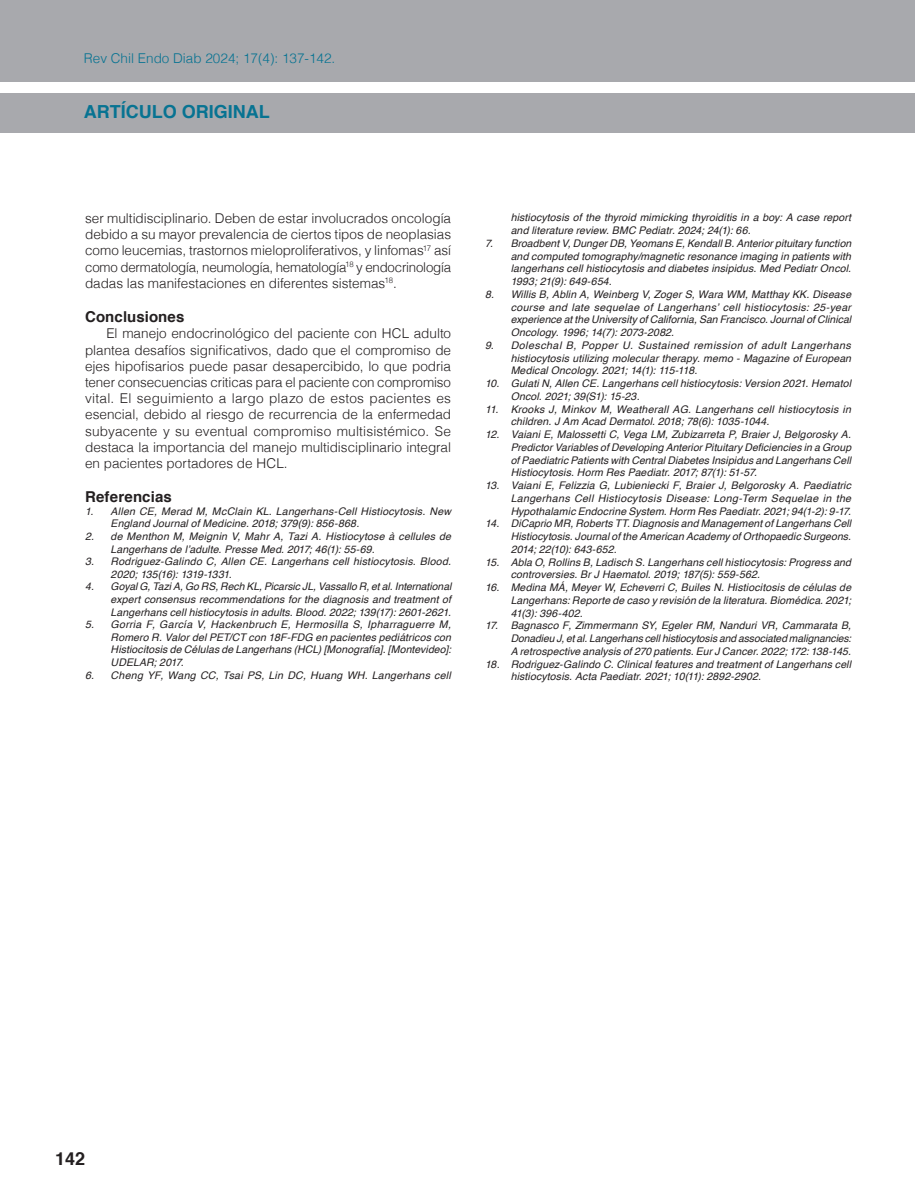
<style>
.page{position:relative;width:915px;height:1191px;background:#fff}
.page>*{position:absolute;margin:0;border:0;box-sizing:border-box;transform-origin:0 0}
.t1{font:700 18px "Helvetica";color:#077392}
.t2{font:700 18px "Helvetica";color:#231f20}
.Sub_titulos_1{font:700 15px "Helvetica";letter-spacing:.005em;color:#231f20}
.Texto{font:300 13.5px/16.2px "Helvetica";color:#231f20;text-align:justify}
.t3{font:300 13.5px "Helvetica";color:#077392}
.Bibliografia{font:italic 10.5px/12.8px "Helvetica";letter-spacing:.015em;color:#231f20;text-align:justify}
</style>
<div class="page">
<div style="left:0;top:0;width:914px;height:81px;background:#a8a9ad"></div>
<div style="left:0;top:93px;width:914px;height:40px;background:#a8a9ad"></div>
<p class="t3" style="left:84px;top:46px;width:253px">Rev Chil Endo Diab 2024; 17(4): 137-142.</p>
<h1 class="t1" style="left:84px;top:97px;width:187px">ARTÍCULO ORIGINAL</h1>
<p class="Texto" style="left:85px;top:209px;width:367px">ser multidisciplinario. Deben de estar involucrados oncología debido a su mayor prevalencia de ciertos tipos de neoplasias como leucemias, trastornos mieloproliferativos, y linfomas<sup>17</sup> así como dermatología, neumología, hematología<sup>18</sup> y endocrinología dadas las manifestaciones en diferentes sistemas<sup>18</sup>.</p>
<p class="Sub_titulos_1" style="left:85px;top:305px;width:101px">Conclusiones</p>
<p class="Texto" style="left:85px;top:324px;width:367px;text-indent:21px">El manejo endocrinológico del paciente con HCL adulto plantea desafíos significativos, dado que el compromiso de ejes hipofisarios puede pasar desapercibido, lo que podria tener consecuencias criticas para el paciente con compromiso vital. El seguimiento a largo plazo de estos pacientes es esencial, debido al riesgo de recurrencia de la enfermedad subyacente y su eventual compromiso multisistémico. Se destaca la importancia del manejo multidisciplinario integral en pacientes portadores de HCL.</p>
<p class="Sub_titulos_1" style="left:85px;top:485px;width:88px">Referencias</p>
<p class="Bibliografia" style="left:111px;top:505px;width:342px;text-indent:-26px">1. Allen CE, Merad M, McClain KL. Langerhans-Cell Histiocytosis. New<br>England Journal of Medicine. 2018; 379(9): 856-868.</p>
<p class="Bibliografia" style="left:111px;top:530px;width:342px;text-indent:-26px">2. de Menthon M, Meignin V, Mahr A, Tazi A. Histiocytose à cellules de<br>Langerhans de l’adulte. Presse Med. 2017; 46(1): 55-69.</p>
<p class="Bibliografia" style="left:111px;top:555px;width:342px;text-indent:-26px">3. Rodriguez-Galindo C, Allen CE. Langerhans cell histiocytosis. Blood.<br>2020; 135(16): 1319-1331.</p>
<p class="Bibliografia" style="left:111px;top:580px;width:342px;text-indent:-26px">4. Goyal G, Tazi A, Go RS, Rech KL, Picarsic JL, Vassallo R, et al. International expert consensus recommendations for the diagnosis and treatment of Langerhans cell histiocytosis in adults. Blood. 2022; 139(17): 2601-2621.</p>
<p class="Bibliografia" style="left:111px;top:618px;width:342px;text-indent:-26px">5. Gorria F, García V, Hackenbruch E, Hermosilla S, Ipharraguerre M, Romero R. Valor del PET/CT con 18F-FDG en pacientes pediátricos con Histiocitosis de Células de Langerhans (HCL) [Monografía]. [Montevideo]:<br>UDELAR; 2017.</p>
<p class="Bibliografia" style="left:85px;top:669px;width:367px">6. Cheng YF, Wang CC, Tsai PS, Lin DC, Huang WH. Langerhans cell</p>
<p class="Bibliografia" style="left:510px;top:211px;width:342px">histiocytosis of the thyroid mimicking thyroiditis in a boy: A case report and literature review. BMC Pediatr. 2024; 24(1): 66.</p>
<p class="Bibliografia" style="left:510px;top:237px;width:342px;text-indent:-26px">7. Broadbent V, Dunger DB, Yeomans E, Kendall B. Anterior pituitary function and computed tomography/magnetic resonance imaging in patients with langerhans cell histiocytosis and diabetes insipidus. Med Pediatr Oncol.<br>1993; 21(9): 649-654.</p>
<p class="Bibliografia" style="left:510px;top:288px;width:342px;text-indent:-26px">8. Willis B, Ablin A, Weinberg V, Zoger S, Wara WM, Matthay KK. Disease course and late sequelae of Langerhans’ cell histiocytosis: 25-year experience at the University of California, San Francisco. Journal of Clinical Oncology. 1996; 14(7): 2073-2082.</p>
<p class="Bibliografia" style="left:510px;top:339px;width:342px;text-indent:-26px">9. Doleschal B, Popper U. Sustained remission of adult Langerhans histiocytosis utilizing molecular therapy. memo - Magazine of European Medical Oncology. 2021; 14(1): 115-118.</p>
<p class="Bibliografia" style="left:510px;top:377px;width:342px;text-indent:-26px">10. Gulati N, Allen CE. Langerhans cell histiocytosis: Version 2021. Hematol<br>Oncol. 2021; 39(S1): 15-23.</p>
<p class="Bibliografia" style="left:510px;top:403px;width:342px;text-indent:-26px">11. Krooks J, Minkov M, Weatherall AG. Langerhans cell histiocytosis in children. J Am Acad Dermatol. 2018; 78(6): 1035-1044.</p>
<p class="Bibliografia" style="left:510px;top:428px;width:342px;text-indent:-26px">12. Vaiani E, Malossetti C, Vega LM, Zubizarreta P, Braier J, Belgorosky A.<br>Predictor Variables of Developing Anterior Pituitary Deficiencies in a Group of Paediatric Patients with Central Diabetes Insipidus and Langerhans Cell Histiocytosis. Horm Res Paediatr. 2017; 87(1): 51-57.</p>
<p class="Bibliografia" style="left:510px;top:479px;width:342px;text-indent:-26px">13. Vaiani E, Felizzia G, Lubieniecki F, Braier J, Belgorosky A. Paediatric Langerhans Cell Histiocytosis Disease: Long-Term Sequelae in the Hypothalamic Endocrine System. Horm Res Paediatr. 2021; 94(1-2): 9-17.</p>
<p class="Bibliografia" style="left:510px;top:517px;width:342px;text-indent:-26px">14. DiCaprio MR, Roberts TT. Diagnosis and Management of Langerhans Cell Histiocytosis. Journal of the American Academy of Orthopaedic Surgeons.<br>2014; 22(10): 643-652.</p>
<p class="Bibliografia" style="left:510px;top:556px;width:342px;text-indent:-26px">15. Abla O, Rollins B, Ladisch S. Langerhans cell histiocytosis: Progress and controversies. Br J Haematol. 2019; 187(5): 559-562.</p>
<p class="Bibliografia" style="left:510px;top:581px;width:342px;text-indent:-26px">16. Medina MÁ, Meyer W, Echeverri C, Builes N. Histiocitosis de células de Langerhans: Reporte de caso y revisión de la literatura. Biomédica. 2021; 41(3): 396-402.</p>
<p class="Bibliografia" style="left:510px;top:619px;width:342px;text-indent:-26px">17. Bagnasco F, Zimmermann SY, Egeler RM, Nanduri VR, Cammarata B, Donadieu J, et al. Langerhans cell histiocytosis and associated malignancies:<br>A retrospective analysis of 270 patients. Eur J Cancer. 2022; 172: 138-145.</p>
<p class="Bibliografia" style="left:510px;top:658px;width:342px;text-indent:-26px">18. Rodriguez‐Galindo C. Clinical features and treatment of Langerhans cell histiocytosis. Acta Paediatr. 2021; 10(11): 2892-2902.</p>
<h1 class="t2" style="left:55px;top:1144px;width:31px">142</h1>
</div>
